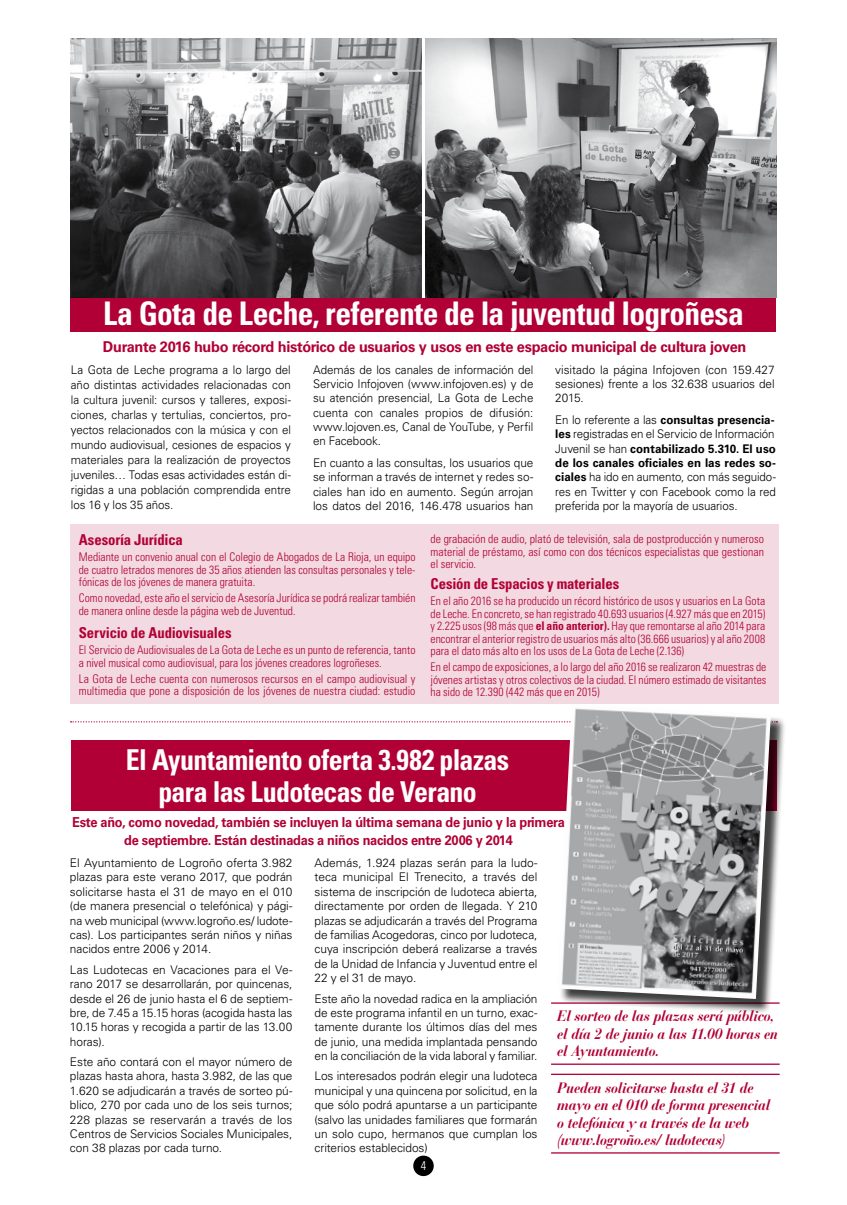
<style>
.page{position:relative;width:847px;height:1205px;background:#fff}
.page>*{position:absolute;margin:0;border:0;box-sizing:border-box;transform-origin:0 0}
.t1{font:700 condensed 32.5px "Univers LT Std";letter-spacing:-.025em;color:#fff}
.t2{font:700 condensed 28.75px/31.2px "Univers LT Std";letter-spacing:-.02em;color:#fff;text-align:center}
.t3{font:italic 700 15px/17.5px "Bauer Bodoni Std";letter-spacing:-.025em;color:#b10035;scale:.95 1}
.t4{font:700 15px "Univers LT Std";letter-spacing:-.02em;color:#b10035}
.t5{font:700 condensed 15px "Univers LT Std";letter-spacing:-.01em;color:#b10035}
.t6{font:700 13.75px/17.5px "Univers LT Std";letter-spacing:-.02em;color:#b10035;text-align:center;scale:.93 1}
.t7{font:300 condensed 12.5px "Univers LT Std";color:#fff}
.t8{font:300 11.88px/14.4px "Univers LT Std";letter-spacing:-.005em;color:#000;text-align:justify}
.t9{font:300 condensed 11.88px/12.5px "Univers LT Std";color:#b10035;text-align:justify}
.s1{font-weight:700}
</style>
<div class="page">
<img style="left:71px;top:39px;width:351px;height:259px">
<div style="left:70px;top:299px;width:705px;height:33px;background:#b10035"></div>
<div style="left:70px;top:524px;width:709px;height:180px;background:#f3d9e1"></div>
<svg style="left:71px;top:721px;width:486px;height:1px"></svg>
<div style="left:71px;top:741px;width:705px;height:70px;background:#b10035"></div>
<hr style="left:551px;top:1002px;width:229px;height:2px;background:#b10035">
<hr style="left:551px;top:1063px;width:229px;height:2px;background:#b10035">
<div style="left:559px;top:706px;width:227px;height:308px;background:#000;opacity:.75"></div>
<img style="left:557px;top:706px;width:214px;height:293px">
<hr style="left:551px;top:1073px;width:229px;height:2px;background:#b10035">
<hr style="left:551px;top:1152px;width:229px;height:1px;background:#b10035">
<img style="left:425px;top:39px;width:351px;height:259px">
<div style="left:413px;top:1155px;width:21px;height:21px;background:#000;border-radius:50%"></div>
<h1 class="t1" style="left:103px;top:293px;width:642px">La Gota de Leche, referente de la juventud logroñesa</h1>
<p class="t4" style="left:103px;top:337px;width:645px">Durante 2016 hubo récord histórico de usuarios y usos en este espacio municipal de cultura joven</p>
<p class="t8" style="left:71px;top:362px;width:222px;line-height:15px">La Gota de Leche programa a lo largo del año distintas actividades relacionadas con la cultura juvenil: cursos y talleres, exposi&shy;ciones, charlas y tertulias, conciertos, pro&shy;yectos relacionados con la música y con el mundo audiovisual, cesiones de espacios y materiales para la realización de proyectos juveniles… Todas esas actividades están di&shy;rigidas a una población comprendida entre los 16 y los 35 años.</p>
<p class="t8" style="left:313px;top:362px;width:222px">Además de los canales de información del Servicio Infojoven (www.infojoven.es) y de su atención presencial, La Gota de Leche cuenta con canales propios de difusión: www.lojoven.es, Canal de YouTube, y Perfil en Facebook.</p>
<p class="t8" style="left:313px;top:455px;width:222px">En cuanto a las consultas, los usuarios que se informan a través de internet y redes so&shy;ciales han ido en aumento. Según arrojan los datos del 2016, 146.478 usuarios han</p>
<p class="t8" style="left:555px;top:362px;width:221px">visitado la página Infojoven (con 159.427 sesiones) frente a los 32.638 usuarios del 2015.</p>
<p class="t8" style="left:555px;top:412px;width:222px">En lo referente a las <span class="s1">consultas presencia&shy;les</span> registradas en el Servicio de Información Juvenil se han <span class="s1">contabilizado 5.310. El uso de los canales oficiales en las redes so&shy;ciales</span> ha ido en aumento, con más seguido&shy;res en Twitter y con Facebook como la red preferida por la mayoría de usuarios.</p>
<p class="t5" style="left:79px;top:531px;width:106px">Asesoría Jurídica</p>
<p class="t9" style="left:79px;top:551px;width:338px">Mediante un convenio anual con el Colegio de Abogados de La Rioja, un equipo de cuatro letrados menores de 35 años atienden las consultas personales y tele&shy;fónicas de los jóvenes de manera gratuita.</p>
<p class="t9" style="left:79px;top:592px;width:338px">Como novedad, este año el servicio de Asesoría Jurídica se podrá realizar también de manera online desde la página web de Juventud.</p>
<p class="t5" style="left:79px;top:623px;width:154px">Servicio de Audiovisuales</p>
<p class="t9" style="left:79px;top:644px;width:338px">El Servicio de Audiovisuales de La Gota de Leche es un punto de referencia, tanto a nivel musical como audiovisual, para los jóvenes creadores logroñeses.</p>
<p class="t9" style="left:79px;top:672px;width:338px">La Gota de Leche cuenta con numerosos recursos en el campo audiovisual y multimedia que pone a disposición de los jóvenes de nuestra ciudad: estudio</p>
<p class="t9" style="left:430px;top:533px;width:335px">de grabación de audio, plató de televisión, sala de postproducción y numeroso material de préstamo, así como con dos técnicos especialistas que gestionan el servicio.</p>
<p class="t5" style="left:430px;top:574px;width:190px">Cesión de Espacios y materiales</p>
<p class="t9" style="left:430px;top:595px;width:336px">En el año 2016 se ha producido un récord histórico de usos y usuarios en La Gota de Leche. En concreto, se han registrado 40.693 usuarios (4.927 más que en 2015) y 2.225 usos (98 más que <span class="s1">el año anterior).</span> Hay que remontarse al año 2014 para encontrar el anterior registro de usuarios más alto (36.666 usuarios) y al año 2008 para el dato más alto en los usos de La Gota de Leche (2.136)</p>
<p class="t9" style="left:430px;top:661px;width:337px">En el campo de exposiciones, a lo largo del año 2016 se realizaron 42 muestras de jóvenes artistas y otros colectivos de la ciudad. El número estimado de visitantes ha sido de 12.390 (442 más que en 2015)</p>
<h2 class="t2" style="left:126px;top:744px;width:385px">El Ayuntamiento oferta 3.982 plazas para las Ludotecas de Verano</h2>
<p class="t6" style="left:72px;top:814px;width:531px">Este año, como novedad, también se incluyen la última semana de junio y la primera de septiembre. Están destinadas a niños nacidos entre 2006 y 2014</p>
<p class="t8" style="left:70px;top:856px;width:224px">El Ayuntamiento de Logroño oferta 3.982 plazas para este verano 2017, que podrán solicitarse hasta el 31 de mayo en el 010 (de manera presencial o telefónica) y pági&shy;na web municipal (www.logroño.es/ ludote&shy;cas). Los participantes serán niños y niñas nacidos entre 2006 y 2014.</p>
<p class="t8" style="left:70px;top:962px;width:224px">Las Ludotecas en Vacaciones para el Ve&shy;rano 2017 se desarrollarán, por quincenas, desde el 26 de junio hasta el 6 de septiem&shy;bre, de 7.45 a 15.15 horas (acogida hasta las 10.15 horas y recogida a partir de las 13.00 horas).</p>
<p class="t8" style="left:70px;top:1054px;width:224px">Este año contará con el mayor número de plazas hasta ahora, hasta 3.982, de las que 1.620 se adjudicarán a través de sorteo pú&shy;blico, 270 por cada uno de los seis turnos; 228 plazas se reservarán a través de los Centros de Servicios Sociales Municipales, con 38 plazas por cada turno.</p>
<p class="t8" style="left:314px;top:856px;width:225px">Además, 1.924 plazas serán para la ludo&shy;teca municipal El Trenecito, a través del sistema de inscripción de ludoteca abierta, directamente por orden de llegada. Y 210 plazas se adjudicarán a través del Programa de familias Acogedoras, cinco por ludoteca, cuya inscripción deberá realizarse a través de la Unidad de Infancia y Juventud entre el 22 y el 31 de mayo.</p>
<p class="t8" style="left:314px;top:991px;width:225px">Este año la novedad radica en la ampliación de este programa infantil en un turno, exac&shy;tamente durante los últimos días del mes de junio, una medida implantada pensando en la conciliación de la vida laboral y familiar.</p>
<p class="t8" style="left:314px;top:1069px;width:225px">Los interesados podrán elegir una ludoteca municipal y una quincena por solicitud, en la que sólo podrá apuntarse a un participante (salvo las unidades familiares que formarán un solo cupo, hermanos que cumplan los criterios establecidos)</p>
<p class="t7" style="left:421px;top:1158px;width:7px">4</p>
<p class="t3" style="left:557px;top:1007px;width:234px">El sorteo de las plazas será público, el día 2 de junio a las 11.00 horas en el Ayuntamiento.</p>
<p class="t3" style="left:557px;top:1079px;width:226px">Pueden solicitarse hasta el 31 de mayo en el 010 de forma presencial o telefónica y a través de la web (www.logroño.es/ ludotecas)</p>
</div>
